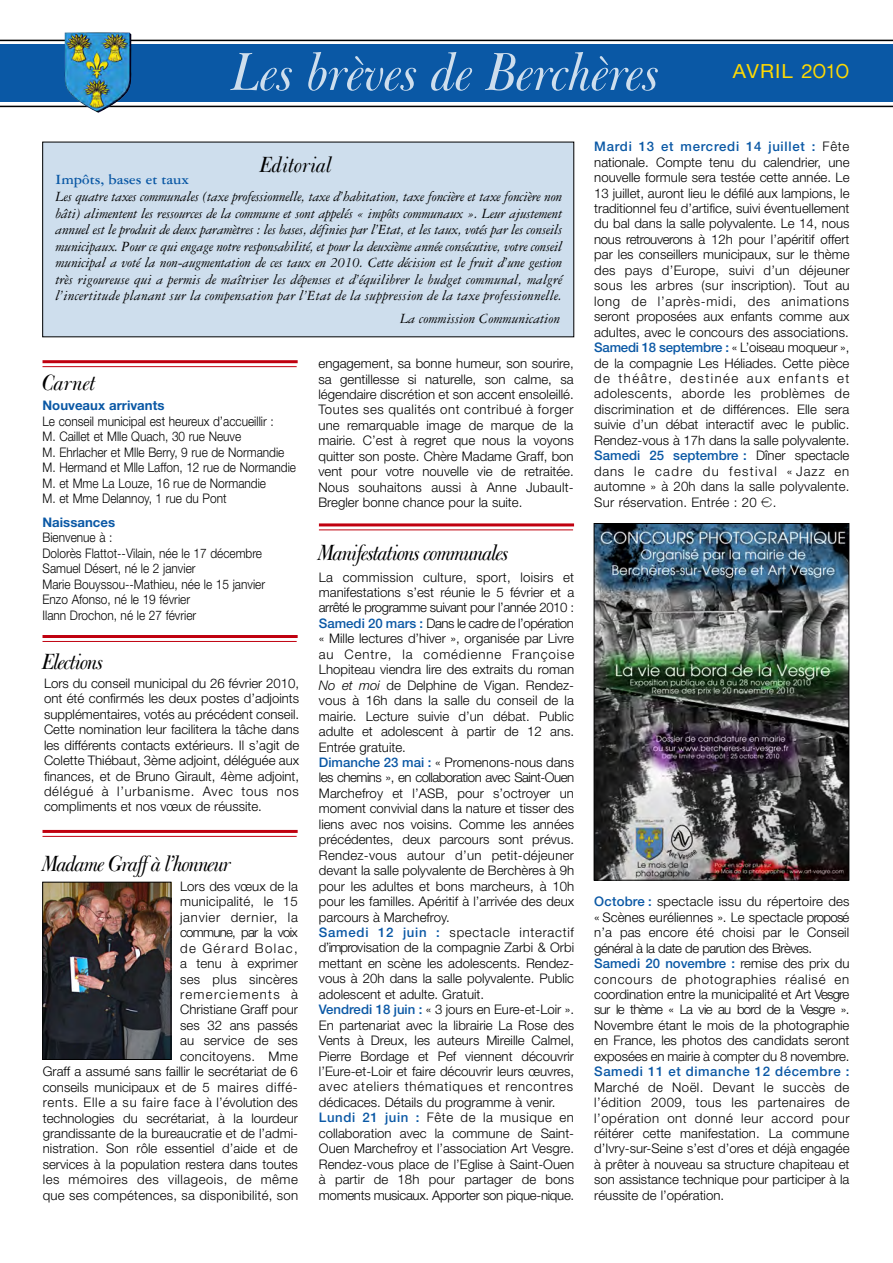
<style>
.page{position:relative;width:893px;height:1263px;background:#fff}
.page>*{position:absolute;margin:0;border:0;box-sizing:border-box;transform-origin:0 0}
.t1{font:italic 51px "Bulmer BT";color:#cedeed}
.t2{font:italic 21px "Bulmer BT";letter-spacing:-.05em;color:#000}
.t3{font:italic 21px "Bulmer BT";color:#000}
.t4{font:19.5px "Helvetica Neue";letter-spacing:.01em;color:#ffd902;scale:1.05 1}
.t5{font:italic 15px/16.5px "Garamond Three";letter-spacing:.015em;color:#000;text-align:justify}
.t6{font:700 15px "Garamond Three";color:#0a58a5}
.t7{font:300 13.2px/15.5px "Helvetica Neue";color:#000;text-align:justify}
.t8{font:300 13.2px/15.5px "Helvetica Neue";color:#000;scale:.9 1}
.t9{font:500 13.2px "Helvetica Neue";letter-spacing:.045em;color:#0a58a5}
.t10{font:700 13.2px "Helvetica Neue";color:#0a58a5}
.s1{font-weight:500;color:#0a58a5}
.s2{font-style:italic}
.s3{font-family:"Euro Sans EF One";font-weight:400}
</style>
<div class="page">
<div style="left:0;top:44px;width:893px;height:58px;background:#0a58a5"></div>
<hr style="left:0;top:40px;width:893px;height:1px;background:#000">
<hr style="left:0;top:106px;width:893px;height:1px;background:#000">
<img style="left:65px;top:32px;width:66px;height:81px">
<div style="left:43px;top:142px;width:531px;height:195px;background:#cedeed"></div>
<img style="left:45px;top:884px;width:124px;height:174px">
<div style="left:43px;top:882px;width:128px;height:178px;border:1px solid #000"></div>
<img style="left:596px;top:525px;width:251px;height:353px">
<div style="left:594px;top:523px;width:255px;height:357px;border:1px solid #000"></div>
<hr style="left:43px;top:830px;width:255px;height:3px;background:#c0000f">
<hr style="left:43px;top:836px;width:254px;height:1px;background:#c0000f">
<hr style="left:43px;top:635px;width:255px;height:3px;background:#c0000f">
<hr style="left:43px;top:641px;width:254px;height:1px;background:#c0000f">
<hr style="left:319px;top:523px;width:255px;height:3px;background:#c0000f">
<hr style="left:319px;top:529px;width:254px;height:1px;background:#c0000f">
<hr style="left:43px;top:360px;width:255px;height:3px;background:#c0000f">
<hr style="left:43px;top:366px;width:254px;height:1px;background:#c0000f">
<h1 class="t1" style="left:233px;top:53px;width:430px">Les brèves de Berchères</h1>
<h3 class="t4" style="left:733px;top:64px;width:112px">AVRIL 2O1O</h3>
<h2 class="t3" style="left:260px;top:157px;width:74px">Editorial</h2>
<p class="t5" style="left:56px;top:190px;width:508px">Les quatre taxes communales (taxe professionnelle, taxe d’habitation, taxe foncière et taxe foncière non bâti) alimentent les ressources de la commune et sont appelés « impôts communaux ». Leur ajustement annuel est le produit de deux paramètres : les bases, définies par l’Etat, et les taux, votés par les conseils municipaux. Pour ce qui engage notre responsabilité, et pour la deuxième année consécutive, votre conseil municipal a voté la non-augmentation de ces taux en 2010. Cette décision est le fruit d’une gestion très rigoureuse qui a permis de maîtriser les dépenses et d’équilibrer le budget communal, malgré l’incertitude planant sur la compensation par l’Etat de la suppression de la taxe professionnelle.</p>
<p class="t5" style="left:400px;top:311px;width:161px">La commission Communication</p>
<p class="t6" style="left:56px;top:174px;width:135px">Impôts, bases et taux</p>
<h2 class="t2" style="left:43px;top:375px;width:55px">Carnet</h2>
<p class="t10" style="left:43px;top:401px;width:123px">Nouveaux arrivants</p>
<p class="t8" style="left:43px;top:415px;width:283px">Le conseil municipal est heureux d’accueillir :<br>M. Caillet et Mlle Quach, 30 rue Neuve<br>M. Ehrlacher et Mlle Berry, 9 rue de Normandie M. Hermand et Mlle Laffon, 12 rue de Normandie M. et Mme La Louze, 16 rue de Normandie<br>M. et Mme Delannoy, 1 rue du Pont</p>
<p class="t10" style="left:43px;top:518px;width:74px">Naissances</p>
<p class="t8" style="left:43px;top:531px;width:249px">Bienvenue à :<br>Dolorès Flattot--Vilain, née le 17 décembre<br>Samuel Désert, né le 2 janvier<br>Marie Bouyssou--Mathieu, née le 15 janvier<br>Enzo Afonso, né le 19 février<br>Ilann Drochon, né le 27 février</p>
<h2 class="t2" style="left:43px;top:654px;width:63px">Elections</h2>
<p class="t7" style="left:44px;top:677px;width:257px">Lors du conseil municipal du 26 février 2010, ont été confirmés les deux postes d’adjoints supplémentaires, votés au précédent conseil.<br>Cette nomination leur facilitera la tâche dans les différents contacts extérieurs. Il s’agit de Colette Thiébaut, 3ème adjoint, déléguée aux finances, et de Bruno Girault, 4ème adjoint, délégué à l’urbanisme. Avec tous nos compliments et nos vœux de réussite.</p>
<h2 class="t2" style="left:43px;top:856px;width:190px">Madame Graff à l’honneur</h2>
<p class="t7" style="left:43px;top:880px;width:257px;text-align:right">Lors des vœux de la<br>municipalité, le 15<br>janvier dernier, la<br>commune, par la voix<br>de Gérard Bolac,<br>a tenu à exprimer<br>ses plus sincères<br>remerciements à<br>Christiane Graff pour<br>ses 32 ans passés<br>au service de ses<br>concitoyens. Mme<br>Graff a assumé sans faillir le secrétariat de 6 conseils municipaux et de 5 maires diffé&shy;rents. Elle a su faire face à l’évolution des technologies du secrétariat, à la lourdeur grandissante de la bureaucratie et de l’admi&shy;nistration. Son rôle essentiel d’aide et de services à la population restera dans toutes les mémoires des villageois, de même que ses compétences, sa disponibilité, son</p>
<p class="t7" style="left:318px;top:357px;width:257px">engagement, sa bonne humeur, son sourire, sa gentillesse si naturelle, son calme, sa légendaire discrétion et son accent ensoleillé.<br>Toutes ses qualités ont contribué à forger une remarquable image de marque de la mairie. C’est à regret que nous la voyons quitter son poste. Chère Madame Graff, bon vent pour votre nouvelle vie de retraitée.<br>Nous souhaitons aussi à Anne Jubault-Bregler bonne chance pour la suite.</p>
<h2 class="t2" style="left:318px;top:545px;width:192px">Manifestations communales</h2>
<p class="t7" style="left:319px;top:570px;width:257px;text-align:left">La commission culture, sport, loisirs et manifestations s’est réunie le 5 février et a arrêté le programme suivant pour l’année 2010 :<br><span class="s1">Samedi 20 mars :</span> Dans le cadre de l’opération « Mille lectures d’hiver », organisée par Livre au Centre, la comédienne Françoise Lhopiteau viendra lire des extraits du roman <span class="s2">No et moi</span> de Delphine de Vigan. Rendez&shy;vous à 16h dans la salle du conseil de la mairie. Lecture suivie d’un débat. Public adulte et adolescent à partir de 12 ans.<br>Entrée gratuite.<br><span class="s1">Dimanche 23 mai :</span> « Promenons-nous dans les chemins », en collaboration avec Saint-Ouen Marchefroy et l’ASB, pour s’octroyer un moment convivial dans la nature et tisser des liens avec nos voisins. Comme les années précédentes, deux parcours sont prévus.<br>Rendez-vous autour d’un petit-déjeuner devant la salle polyvalente de Berchères à 9h pour les adultes et bons marcheurs, à 10h pour les familles. Apéritif à l’arrivée des deux parcours à Marchefroy.<br><span class="s1">Samedi 12 juin :</span> spectacle interactif d’improvisation de la compagnie Zarbi &amp; Orbi mettant en scène les adolescents. Rendez&shy;vous à 20h dans la salle polyvalente. Public adolescent et adulte. Gratuit.<br><span class="s1">Vendredi 18 juin :</span> « 3 jours en Eure-et-Loir ».<br>En partenariat avec la librairie La Rose des Vents à Dreux, les auteurs Mireille Calmel, Pierre Bordage et Pef viennent découvrir l’Eure-et-Loir et faire découvrir leurs œuvres, avec ateliers thématiques et rencontres dédicaces. Détails du programme à venir.<br><span class="s1">Lundi 21 juin :</span> Fête de la musique en collaboration avec la commune de Saint-Ouen Marchefroy et l’association Art Vesgre.<br>Rendez-vous place de l’Eglise à Saint-Ouen à partir de 18h pour partager de bons moments musicaux. Apporter son pique-nique.</p>
<p class="t7" style="left:594px;top:140px;width:257px"><span class="s1">Mardi 13 et mercredi 14 juillet :</span> Fête nationale. Compte tenu du calendrier, une nouvelle formule sera testée cette année. Le 13 juillet, auront lieu le défilé aux lampions, le traditionnel feu d’artifice, suivi éventuellement du bal dans la salle polyvalente. Le 14, nous nous retrouverons à 12h pour l’apéritif offert par les conseillers municipaux, sur le thème des pays d’Europe, suivi d’un déjeuner sous les arbres (sur inscription). Tout au long de l’après-midi, des animations seront proposées aux enfants comme aux adultes, avec le concours des associations.<br><span class="s1">Samedi 18 septembre :</span> « L’oiseau moqueur », de la compagnie Les Héliades. Cette pièce de théâtre, destinée aux enfants et adolescents, aborde les problèmes de discrimination et de différences. Elle sera suivie d’un débat interactif avec le public.<br>Rendez-vous à 17h dans la salle polyvalente.<br><span class="s1">Samedi 25 septembre :</span> Dîner spectacle dans le cadre du festival « Jazz en automne » à 20h dans la salle polyvalente.<br>Sur réservation. Entrée : 20 <span class="s3">s</span>.</p>
<p class="t7" style="left:594px;top:895px;width:257px;text-align:left"><span class="s1">Octobre :</span> spectacle issu du répertoire des « Scènes euréliennes ». Le spectacle proposé n’a pas encore été choisi par le Conseil général à la date de parution des Brèves.<br><span class="s1">Samedi 20 novembre :</span> remise des prix du concours de photographies réalisé en coordination entre la municipalité et Art Vesgre sur le thème « La vie au bord de la Vesgre ».<br>Novembre étant le mois de la photographie en France, les photos des candidats seront exposées en mairie à compter du 8 novembre.</p>
<p class="t9" style="left:594px;top:1067px;width:257px">Samedi 11 et dimanche 12 décembre :</p>
<p class="t7" style="left:594px;top:1080px;width:257px">Marché de Noël. Devant le succès de l’édition 2009, tous les partenaires de l’opération ont donné leur accord pour réitérer cette manifestation. La commune d’Ivry-sur-Seine s’est d’ores et déjà engagée à prêter à nouveau sa structure chapiteau et son assistance technique pour participer à la réussite de l’opération.</p>
</div>
